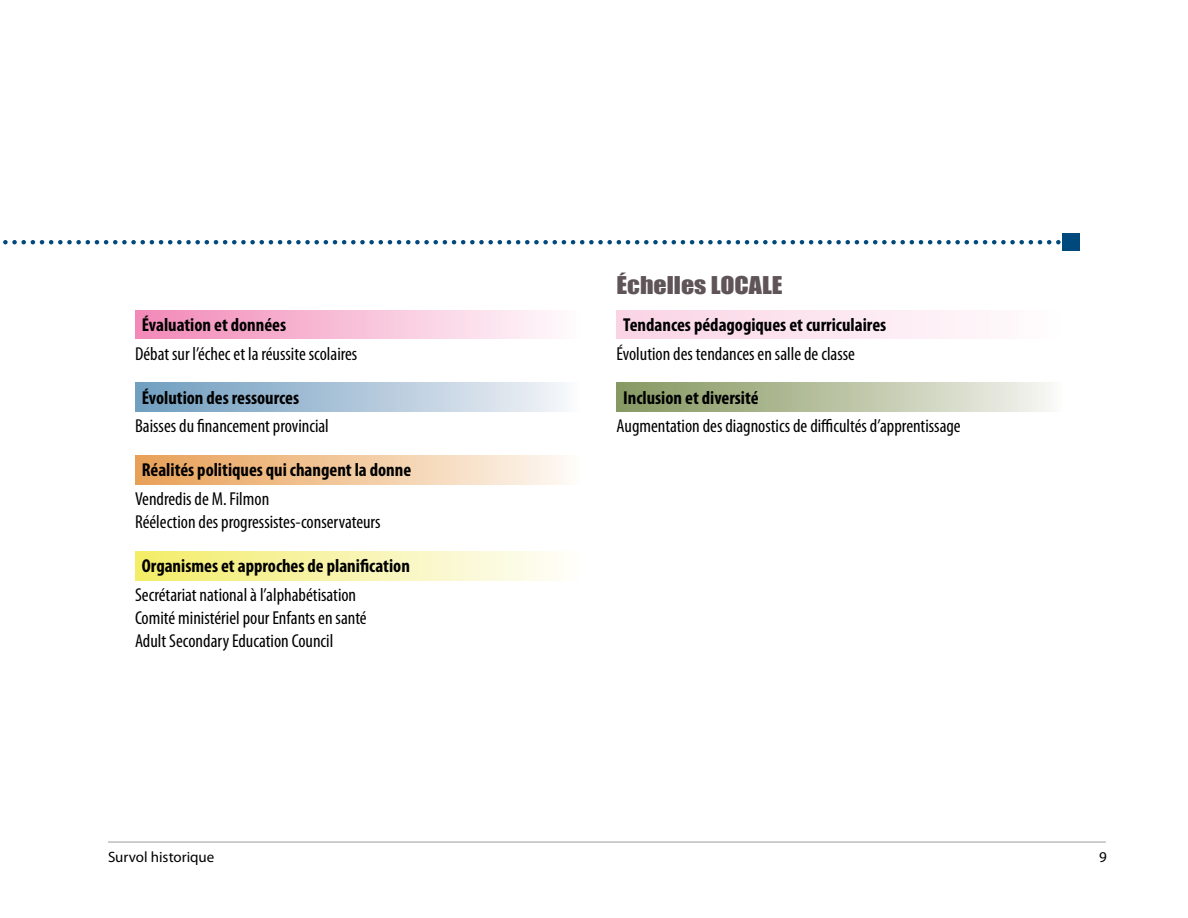
<style>
.page{position:relative;width:1188px;height:918px;background:#fff}
.page>*{position:absolute;margin:0;border:0;box-sizing:border-box;transform-origin:0 0}
.Events_Header{font:22.5px "Impact";color:#5f5558;scale:1.15 1}
.Paragraph_End{font:condensed 18.75px "Myriad Pro";color:#000}
.t1{font:700 condensed 18.75px "Myriad Pro";color:#000}
.Historical_Scan_Para{font:condensed 18.75px "Myriad Pro";color:#000}
.Paragraph{font:condensed 18.75px "Myriad Pro";color:#000}
.t2{font:15px "Myriad Pro";color:#000}
</style>
<div class="page">
<hr style="left:108px;top:841px;width:998px;height:2px;background:#bcbec0">
<div style="left:135px;top:310px;width:445px;height:29px;background:linear-gradient(to right,#f288b7,#fffcfd)"></div>
<div style="left:135px;top:383px;width:445px;height:28px;background:linear-gradient(to right,#6d9bbe,#f5f5f8)"></div>
<div style="left:135px;top:456px;width:445px;height:28px;background:linear-gradient(to right,#e89f53,#fdf9f4)"></div>
<div style="left:135px;top:551px;width:445px;height:29px;background:linear-gradient(to right,#f3ec69,#fefefc)"></div>
<div style="left:616px;top:310px;width:445px;height:29px;background:linear-gradient(to right,#fad3e4,#fffcfd)"></div>
<div style="left:616px;top:383px;width:445px;height:28px;background:linear-gradient(to right,#83955d,#f5f5f1)"></div>
<svg style="left:3px;top:240px;width:1058px;height:4px"></svg>
<div style="left:1062px;top:233px;width:18px;height:18px;background:#00497c"></div>
<p class="t1" style="left:142px;top:313px;width:146px">Évaluation et données</p>
<p class="Paragraph_End" style="left:135px;top:342px;width:224px">Débat sur l’échec et la réussite scolaires</p>
<p class="t1" style="left:142px;top:386px;width:159px">Évolution des ressources</p>
<p class="Paragraph_End" style="left:135px;top:415px;width:195px">Baisses du financement provincial</p>
<p class="t1" style="left:142px;top:458px;width:271px">Réalités politiques qui changent la donne</p>
<p class="Historical_Scan_Para" style="left:135px;top:488px;width:136px">Vendredis de M. Filmon</p>
<p class="Paragraph_End" style="left:135px;top:511px;width:247px">Réélection des progressistes-conservateurs</p>
<p class="t1" style="left:142px;top:554px;width:270px">Organismes et approches de planification</p>
<p class="Historical_Scan_Para" style="left:135px;top:584px;width:223px">Secrétariat national à l’alphabétisation</p>
<p class="Historical_Scan_Para" style="left:135px;top:607px;width:233px">Comité ministériel pour Enfants en santé</p>
<p class="Paragraph_End" style="left:135px;top:630px;width:200px">Adult Secondary Education Council</p>
<p class="Events_Header" style="left:616px;top:267px;width:146px">Échelles LOCALE</p>
<p class="t1" style="left:623px;top:313px;width:265px">Tendances pédagogiques et curriculaires</p>
<p class="Paragraph_End" style="left:616px;top:342px;width:240px">Évolution des tendances en salle de classe</p>
<p class="t1" style="left:623px;top:386px;width:137px">Inclusion et diversité</p>
<p class="Paragraph" style="left:616px;top:415px;width:346px">Augmentation des diagnostics de difficultés d’apprentissage</p>
<p class="t2" style="left:108px;top:847px;width:108px">Survol historique</p>
<p class="t2" style="left:1099px;top:847px;width:9px">9</p>
</div>
